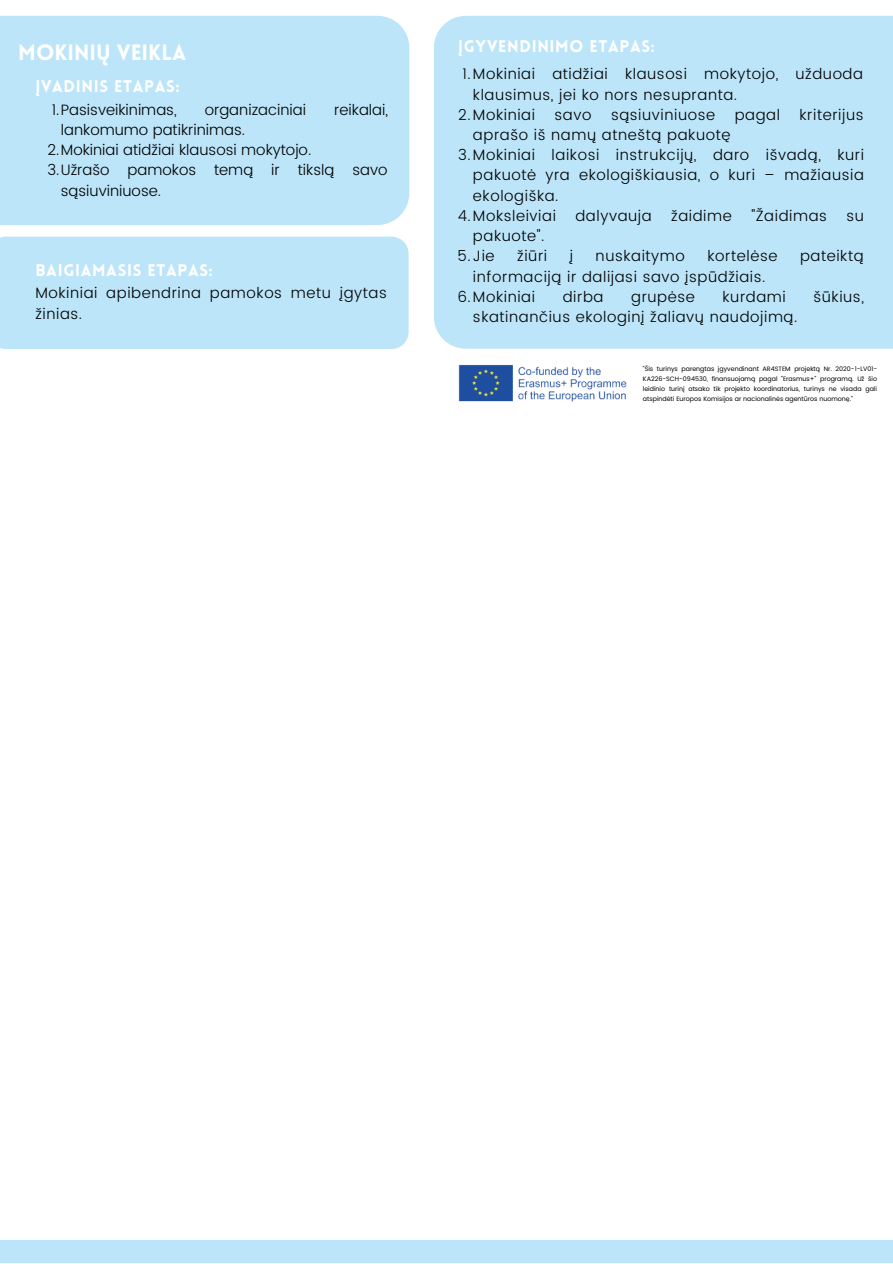
<style>
.page{position:relative;width:893px;height:1264px;background:#fff}
.page>*{position:absolute;margin:0;border:0;box-sizing:border-box;transform-origin:0 0}
.t1{font:900 21.75px "Lovelo";color:#fff}
.t2{font:900 16.5px "Lovelo";letter-spacing:.04em;color:#fff}
.t3{font:300 15px/20.2px "Poppins";letter-spacing:.04em;color:#000}
.t4{font:300 15px "Poppins";color:#000}
.t5{font:6.3px/10.1px "Poppins";color:#000;text-align:justify}
</style>
<div class="page">
<div style="left:0;top:1240px;width:892px;height:22px;background:#bce5f9"></div>
<div style="left:434px;top:16px;width:458px;height:333px;background:#bce5f9"></div>
<div style="left:0;top:236px;width:408px;height:113px;background:#bce5f9"></div>
<img style="left:458px;top:365px;width:169px;height:37px">
<div style="left:0;top:16px;width:409px;height:209px;background:#bce5f9"></div>
<h1 class="t1" style="left:18px;top:43px;width:169px">MOKINIŲ VEIKLA</h1>
<p class="t2" style="left:458px;top:39px;width:198px">ĮGYVENDINIMO ETAPAS:</p>
<p class="t4" style="left:52px;top:101px;width:126px">1.Pasisveikinimas,</p>
<p class="t4" style="left:205px;top:101px;width:103px">organizaciniai</p>
<p class="t4" style="left:334px;top:101px;width:55px">reikalai,</p>
<p class="t4" style="left:61px;top:121px;width:186px">lankomumo patikrinimas.</p>
<p class="t4" style="left:47px;top:141px;width:265px">2.Mokiniai atidžiai klausosi mokytojo.</p>
<p class="t4" style="left:47px;top:161px;width:341px">3.Užrašo pamokos temą ir tikslą savo</p>
<p class="t4" style="left:61px;top:181px;width:102px">sąsiuviniuose.</p>
<p class="t3" style="left:462px;top:64px;width:402px">1.Mokiniai atidžiai klausosi mokytojo, užduoda</p>
<p class="t3" style="left:473px;top:84px;width:266px">klausimus, jei ko nors nesupranta.</p>
<p class="t3" style="left:458px;top:104px;width:78px">2.Mokiniai</p>
<p class="t3" style="left:554px;top:104px;width:38px">savo</p>
<p class="t3" style="left:611px;top:104px;width:106px">sąsiuviniuose</p>
<p class="t3" style="left:734px;top:104px;width:47px">pagal</p>
<p class="t3" style="left:799px;top:104px;width:66px">kriterijus</p>
<p class="t3" style="left:473px;top:125px;width:259px">aprašo iš namų atneštą pakuotę</p>
<p class="t3" style="left:458px;top:145px;width:407px">3.Mokiniai laikosi instrukcijų, daro išvadą, kuri</p>
<p class="t3" style="left:473px;top:165px;width:392px">pakuotė yra ekologiškiausia, o kuri – mažiausia</p>
<p class="t3" style="left:473px;top:185px;width:87px">ekologiška.</p>
<p class="t3" style="left:457px;top:206px;width:100px">4.Moksleiviai</p>
<p class="t3" style="left:575px;top:206px;width:78px">dalyvauja</p>
<p class="t3" style="left:671px;top:206px;width:62px">žaidime</p>
<p class="t3" style="left:751px;top:206px;width:77px">"Žaidimas</p>
<p class="t3" style="left:846px;top:206px;width:19px">su</p>
<p class="t3" style="left:457px;top:226px;width:88px;text-indent:15px">pakuote".<br>5.Jie</p>
<p class="t2" style="left:35px;top:80px;width:146px">ĮVADINIS ETAPAS:</p>
<p class="t3" style="left:517px;top:246px;width:31px">žiūri</p>
<p class="t3" style="left:569px;top:246px;width:5px">į</p>
<p class="t3" style="left:595px;top:246px;width:91px">nuskaitymo</p>
<p class="t3" style="left:707px;top:246px;width:71px">kortelėse</p>
<p class="t3" style="left:800px;top:246px;width:65px">pateiktą</p>
<p class="t3" style="left:457px;top:266px;width:309px;text-indent:16px">informaciją ir dalijasi savo įspūdžiais.<br>6.Mokiniai</p>
<p class="t2" style="left:35px;top:263px;width:179px">BAIGIAMASIS ETAPAS:</p>
<p class="t3" style="left:35px;top:283px;width:353px">Mokiniai apibendrina pamokos metu įgytas žinias.</p>
<p class="t3" style="left:562px;top:287px;width:42px">dirba</p>
<p class="t3" style="left:631px;top:287px;width:65px">grupėse</p>
<p class="t3" style="left:722px;top:287px;width:65px">kurdami</p>
<p class="t3" style="left:813px;top:287px;width:52px">šūkius,</p>
<p class="t3" style="left:473px;top:307px;width:326px">skatinančius ekologinį žaliavų naudojimą.</p>
<p class="t5" style="left:643px;top:364px;width:236px">"Šis turinys parengtas įgyvendinant AR4STEM projektą Nr. 2020-1-LV01- KA226-SCH-094530, finansuojamą pagal "Erasmus+" programą. Už šio leidinio turinį atsako tik projekto koordinatorius, turinys ne visada gali atspindėti Europos Komisijos ar nacionalinės agentūros nuomonę."</p>
</div>
